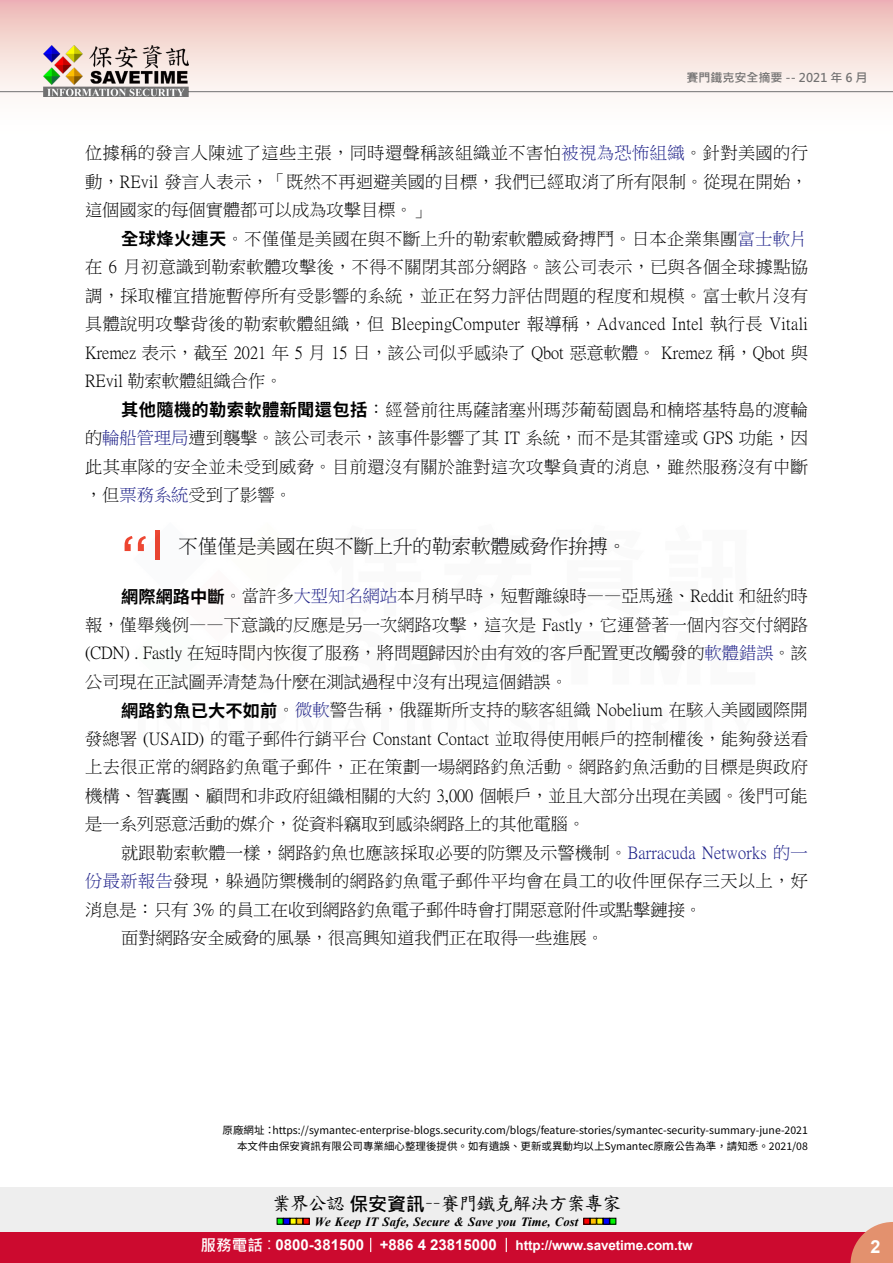
<style>
.page{position:relative;width:893px;height:1263px;background:#fff}
.page>*{position:absolute;margin:0;border:0;box-sizing:border-box;transform-origin:0 0}
.t1{font:19.5px "P Ming Li U";color:#000}
.t2{font:18.9px "DF Kai Shu SB Estd BF";letter-spacing:-.05em;color:#000}
.t3{font:700 18px "Arial";color:#fff}
.t4{font:17.25px/28.5px "P Ming Li U";color:#000;text-align:justify}
.t5{font:17.25px "P Ming Li U";letter-spacing:.025em;color:#000}
.t6{font:700 13.5px "Arial";letter-spacing:-.01em;color:#fff}
.t7{font:italic 700 12.6px "Times New Roman";letter-spacing:.005em;color:#000}
.t8{font:700 12px "Microsoft Jheng Hei";color:#727171}
.t9{font:10.5px "Source Han Sans TW";color:#000}
.s1{color:#1d2088}
.s2{font-family:"Source Han Sans TW";font-weight:700}
.s3{font-family:"Microsoft Jheng Hei";font-weight:700}
.s4{font-family:"Microsoft Jheng Hei";font-size:15.6px}
.s5{font-family:"Microsoft Jheng Hei";font-weight:400;font-size:15.6px}
.s6{font-size:15px}
</style>
<div class="page">
<div style="left:0;top:0;width:893px;height:141px;background:linear-gradient(to bottom,#efc0bb,#fff)"></div>
<hr style="left:0;top:91px;width:893px;height:1px;background:#727171">
<div style="left:0;top:1187px;width:893px;height:49px;background:#eee"></div>
<img style="left:44px;top:46px;width:145px;height:51px">
<svg style="left:277px;top:1218px;width:32px;height:6px"></svg>
<svg style="left:584px;top:1218px;width:32px;height:6px"></svg>
<div style="left:0;top:1232px;width:893px;height:31px;background:#cc0a2f"></div>
<svg style="left:850px;top:1222px;width:43px;height:41px"></svg>
<svg style="left:370px;top:1238px;width:1px;height:14px"></svg>
<svg style="left:506px;top:1238px;width:1px;height:14px"></svg>
<svg style="left:125px;top:536px;width:8px;height:15px"></svg>
<p class="t8" style="left:686px;top:70px;width:183px">賽門鐵克安全摘要 -- 2021 年 6 月</p>
<p class="t4" style="left:85px;top:139px;width:725px">位據稱的發言人陳述了這些主張，同時還聲稱該組織並不害怕<span class="s1">被視為恐怖組織</span>。針對美國的行動，REvil 發言人表示，「既然不再迴避美國的目標，我們已經取消了所有限制。從現在開始，這個國家的每個實體都可以成為攻擊目標。」</p>
<p class="t4" style="left:85px;top:224px;width:725px;text-indent:36px"><span class="s2">全球烽火連天</span>。不僅僅是美國在與不斷上升的勒索軟體威脅搏鬥。日本企業集團<span class="s1">富士軟片</span>在 6 月初意識到勒索軟體攻擊後，不得不關閉其部分網路。該公司表示，已與各個全球據點協調，採取權宜措施暫停所有受影響的系統，並正在努力評估問題的程度和規模。富士軟片沒有具體說明攻擊背後的勒索軟體組織，但 BleepingComputer 報導稱，Advanced Intel 執行長 Vitali Kremez 表示，截至 2021 年 5 月 15 日，該公司似乎感染了 Qbot 惡意軟體。 Kremez 稱，Qbot 與REvil 勒索軟體組織合作。</p>
<p class="t4" style="left:85px;top:395px;width:725px;text-indent:36px"><span class="s2">其他隨機的勒索軟體新聞還包括</span>：經營前往馬薩諸塞州瑪莎葡萄園島和楠塔基特島的渡輪的<span class="s1">輪船管理局</span>遭到襲擊。該公司表示，該事件影響了其 IT 系統，而不是其雷達或 GPS 功能，因此其車隊的安全並未受到威脅。目前還沒有關於誰對這次攻擊負責的消息，雖然服務沒有中斷，但<span class="s1">票務系統</span>受到了影響。</p>
<p class="t1" style="left:179px;top:536px;width:450px">不僅僅是美國在與不斷上升的勒索軟體威脅作拚搏。</p>
<p class="t4" style="left:85px;top:582px;width:725px;text-indent:36px"><span class="s2">網際網路中斷</span>。當許多<span class="s1">大型知名網站</span>本月稍早時，短暫離線時——亞馬遜、Reddit 和紐約時報，僅舉幾例——下意識的反應是另一次網路攻擊，這次是 Fastly，它運營著一個內容交付網路(CDN) . Fastly 在短時間內恢復了服務，將問題歸因於由有效的客戶配置更改觸發的<span class="s1">軟體錯誤</span>。該公司現在正試圖弄清楚為什麼在測試過程中沒有出現這個錯誤。</p>
<p class="t4" style="left:85px;top:696px;width:725px;text-indent:36px"><span class="s2">網路釣魚已大不如前</span>。<span class="s1">微軟</span>警告稱，俄羅斯所支持的駭客組織 Nobelium 在駭入美國國際開發總署 (USAID) 的電子郵件行銷平台 Constant Contact 並取得使用帳戶的控制權後，能夠發送看上去很正常的網路釣魚電子郵件，正在策劃一場網路釣魚活動。網路釣魚活動的目標是與政府機構、智囊團、顧問和非政府組織相關的大約 3,000 個帳戶，並且大部分出現在美國。後門可能是一系列惡意活動的媒介，從資料竊取到感染網路上的其他電腦。</p>
<p class="t4" style="left:121px;top:838px;width:688px">就跟勒索軟體一樣，網路釣魚也應該採取必要的防禦及示警機制。<span class="s1">Barracuda Networks 的一</span></p>
<p class="t5" style="left:85px;top:873px;width:725px"><span class="s1">份最新報告</span>發現，躲過防禦機制的網路釣魚電子郵件平均會在員工的收件匣保存三天以上，好</p>
<p class="t4" style="left:85px;top:895px;width:619px">消息是：只有 3% 的員工在收到網路釣魚電子郵件時會打開惡意附件或點擊鏈接。</p>
<p class="t4" style="left:121px;top:924px;width:485px">面對網路安全威脅的風暴，很高興知道我們正在取得一些進展。</p>
<p class="t9" style="left:223px;top:1125px;width:587px">原廠網址：https://symantec-enterprise-blogs.security.com/blogs/feature-stories/symantec-security-summary-june-2021</p>
<p class="t9" style="left:237px;top:1140px;width:572px">本文件由保安資訊有限公司專業細心整理後提供。如有遺誤、更新或異動均以上Symantec原廠公告為準，請知悉。2021/08</p>
<p class="t2" style="left:272px;top:1194px;width:351px">業界公認<span class="s3">保安資訊</span>－－賽門鐵克解決方案專家</p>
<p class="t7" style="left:315px;top:1212px;width:265px">We Keep IT Safe, Secure &amp; Save you Time, Cost</p>
<p class="t6" style="left:200px;top:1235px;width:494px"><span class="s4">服務電話</span><span class="s5">：</span><span class="s6">0800-381500 +886 4 23815000</span> http://www.savetime.com.tw</p>
<p class="t3" style="left:870px;top:1234px;width:12px">2</p>
</div>
